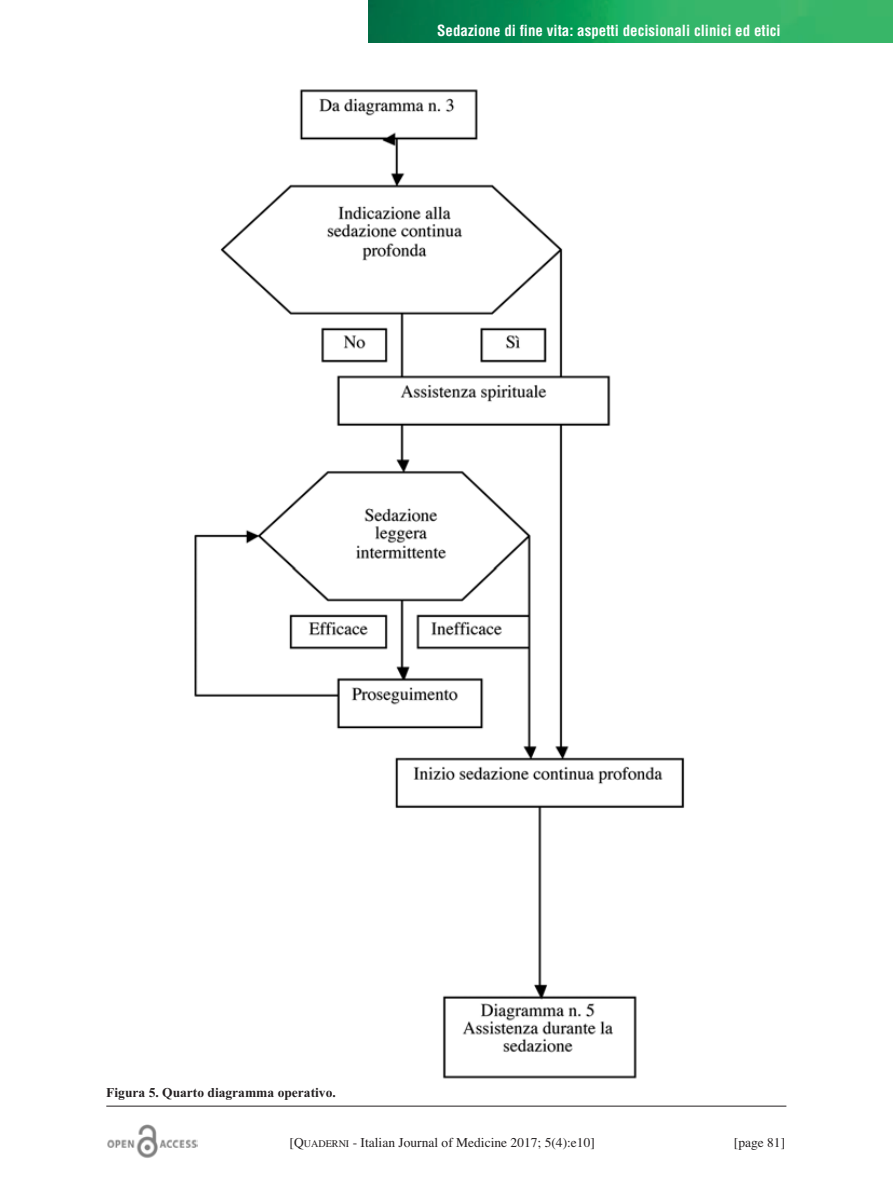
<style>
.page{position:relative;width:893px;height:1191px;background:#fff}
.page>*{position:absolute;margin:0;border:0;box-sizing:border-box;transform-origin:0 0}
.t1{font:700 condensed 15px "Helvetica";color:#fff}
.t2{font:13.5px "Times";color:#231f20}
.t3{font:700 13.5px "Times New Roman";color:#231f20}
.s1{font-size:10.2px}
</style>
<div class="page">
<img style="left:368px;top:0;width:525px;height:42px">
<img style="left:107px;top:1124px;width:91px;height:34px">
<img style="left:194px;top:89px;width:491px;height:990px">
<hr style="left:106px;top:1105px;width:680px;height:1px;background:#231f20">
<p class="t1" style="left:437px;top:22px;width:345px">Sedazione di fine vita: aspetti decisionali clinici ed etici</p>
<p class="t3" style="left:106px;top:1084px;width:231px">Figura 5. Quarto diagramma operativo.</p>
<p class="t2" style="left:290px;top:1134px;width:307px">[Q<span class="s1">UADERNI</span> - Italian Journal of Medicine 2017; 5(4):e10]</p>
<p class="t2" style="left:734px;top:1134px;width:53px">[page 81]</p>
</div>
